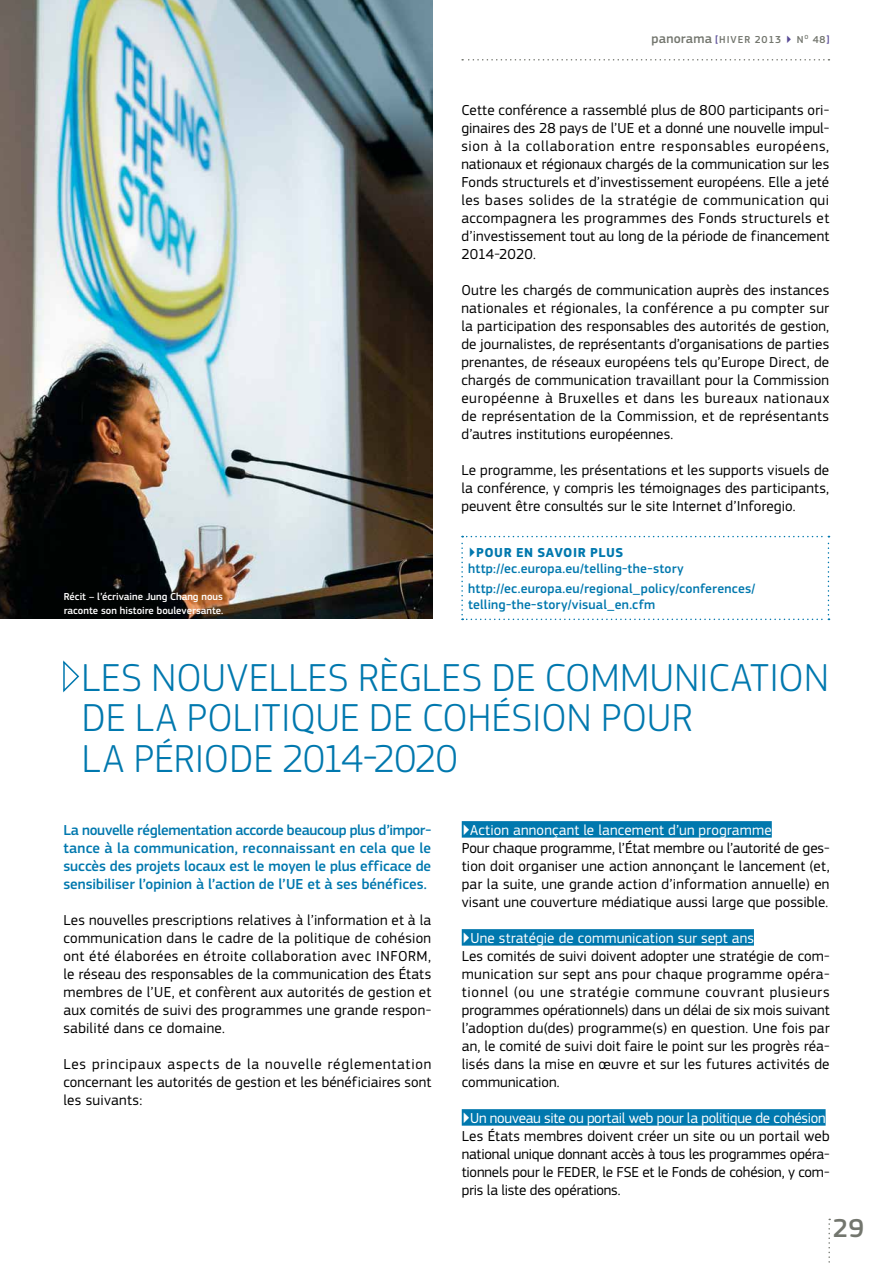
<style>
.page{position:relative;width:893px;height:1263px;background:#fff}
.page>*{position:absolute;margin:0;border:0;box-sizing:border-box;transform-origin:0 0}
.t1{font:300 40.5px/40.5px "EC Square Sans Pro";letter-spacing:.005em;color:#0078ae}
.t2{font:500 27px "EC Square Sans Pro";color:#73766e}
.t3{font:15px/18px "EC Square Sans Pro";letter-spacing:.01em;color:#000;text-align:justify}
.t4{font:500 15px/18px "EC Square Sans Pro";color:#0078ae;text-align:justify}
.t5{font:15px "EC Square Sans Pro";letter-spacing:.005em;color:#fff}
.t6{font:15px "EC Square Sans Pro";letter-spacing:-.015em;color:#fff}
.t7{font:500 13.5px/20px "EC Square Sans Pro";letter-spacing:.015em;color:#0078ae}
.t8{font:700 13.5px "EC Square Sans Pro";letter-spacing:.045em;color:#0078ae}
.t9{font:500 10.5px/13.5px "EC Square Sans Pro";color:#fff}
.t10{font:500 10.5px "EC Square Sans Pro";letter-spacing:.085em;color:#73766e}
.s1{font-size:13.5px}
.s2{color:#574995}
</style>
<div class="page">
<img style="left:0;top:0;width:433px;height:619px">
<svg style="left:63px;top:660px;width:17px;height:33px"></svg>
<svg style="left:461px;top:536px;width:368px;height:84px"></svg>
<div style="left:462px;top:821px;width:310px;height:17px;background:#0078ae"></div>
<div style="left:462px;top:929px;width:292px;height:17px;background:#0078ae"></div>
<div style="left:462px;top:1109px;width:364px;height:17px;background:#0078ae"></div>
<svg style="left:828px;top:1219px;width:2px;height:44px"></svg>
<svg style="left:462px;top:59px;width:367px;height:2px"></svg>
<p class="t9" style="left:64px;top:590px;width:161px">Récit – l’écrivaine Jung Chang nous raconte son histoire bouleversante.</p>
<p class="t10" style="left:651px;top:33px;width:179px"><span class="s1">panorama</span> <span class="s2">[</span>HIVER 2013 <span class="s2">▶</span> N<sup>O</sup> 48<span class="s2">]</span></p>
<p class="t3" style="left:461px;top:101px;width:369px">Cette conférence a rassemblé plus de 800 participants ori&shy;ginaires des 28 pays de l’UE et a donné une nouvelle impul&shy;sion à la collaboration entre responsables européens, nationaux et régionaux chargés de la communication sur les Fonds structurels et d’investissement européens. Elle a jeté les bases solides de la stratégie de communication qui accompagnera les programmes des Fonds structurels et d’investissement tout au long de la période de financement 2014-2020.</p>
<p class="t3" style="left:461px;top:281px;width:369px">Outre les chargés de communication auprès des instances nationales et régionales, la conférence a pu compter sur la participation des responsables des autorités de gestion, de journalistes, de représentants d’organisations de parties prenantes, de réseaux européens tels qu’Europe Direct, de chargés de communication travaillant pour la Commission européenne à Bruxelles et dans les bureaux nationaux de représentation de la Commission, et de représentants d’autres institutions européennes.</p>
<p class="t3" style="left:461px;top:461px;width:369px">Le programme, les présentations et les supports visuels de la conférence, y compris les témoignages des participants, peuvent être consultés sur le site Internet d’Inforegio.</p>
<p class="t8" style="left:468px;top:545px;width:157px">▶POUR EN SAVOIR PLUS</p>
<p class="t7" style="left:468px;top:559px;width:289px">http://ec.europa.eu/telling-the-story http://ec.europa.eu/regional_policy/conferences/</p>
<p class="t7" style="left:468px;top:595px;width:189px">telling-the-story/visual_en.cfm</p>
<h1 class="t1" style="left:82px;top:657px;width:749px">LES NOUVELLES RÈGLES DE COMMUNICATION<br>DE LA POLITIQUE DE COHÉSION POUR<br>LA PÉRIODE 2014-2020</h1>
<p class="t4" style="left:63px;top:821px;width:369px">La nouvelle réglementation accorde beaucoup plus d’impor&shy;tance à la communication, reconnaissant en cela que le succès des projets locaux est le moyen le plus efficace de sensibiliser l’opinion à l’action de l’UE et à ses bénéfices.</p>
<p class="t3" style="left:63px;top:911px;width:369px">Les nouvelles prescriptions relatives à l’information et à la communication dans le cadre de la politique de cohésion ont été élaborées en étroite collaboration avec INFORM, le réseau des responsables de la communication des États membres de l’UE, et confèrent aux autorités de gestion et aux comités de suivi des programmes une grande respon&shy;sabilité dans ce domaine.</p>
<p class="t3" style="left:63px;top:1055px;width:369px">Les principaux aspects de la nouvelle réglementation concernant les autorités de gestion et les bénéficiaires sont les suivants:</p>
<p class="t5" style="left:462px;top:821px;width:312px">▶Action annonçant le lancement d’un programme</p>
<p class="t3" style="left:462px;top:839px;width:369px">Pour chaque programme, l’État membre ou l’autorité de ges&shy;tion doit organiser une action annonçant le lancement (et, par la suite, une grande action d’information annuelle) en visant une couverture médiatique aussi large que possible.</p>
<p class="t5" style="left:462px;top:929px;width:294px">▶Une stratégie de communication sur sept ans</p>
<p class="t3" style="left:462px;top:947px;width:369px">Les comités de suivi doivent adopter une stratégie de com&shy;munication sur sept ans pour chaque programme opéra&shy;tionnel (ou une stratégie commune couvrant plusieurs programmes opérationnels) dans un délai de six mois suivant l’adoption du(des) programme(s) en question. Une fois par an, le comité de suivi doit faire le point sur les progrès réa&shy;lisés dans la mise en œuvre et sur les futures activités de communication.</p>
<p class="t6" style="left:462px;top:1109px;width:365px">▶Un nouveau site ou portail web pour la politique de cohésion</p>
<p class="t3" style="left:462px;top:1127px;width:369px">Les États membres doivent créer un site ou un portail web national unique donnant accès à tous les programmes opéra&shy;tionnels pour le FEDER, le FSE et le Fonds de cohésion, y com&shy;pris la liste des opérations.</p>
<h2 class="t2" style="left:833px;top:1212px;width:32px">29</h2>
</div>
